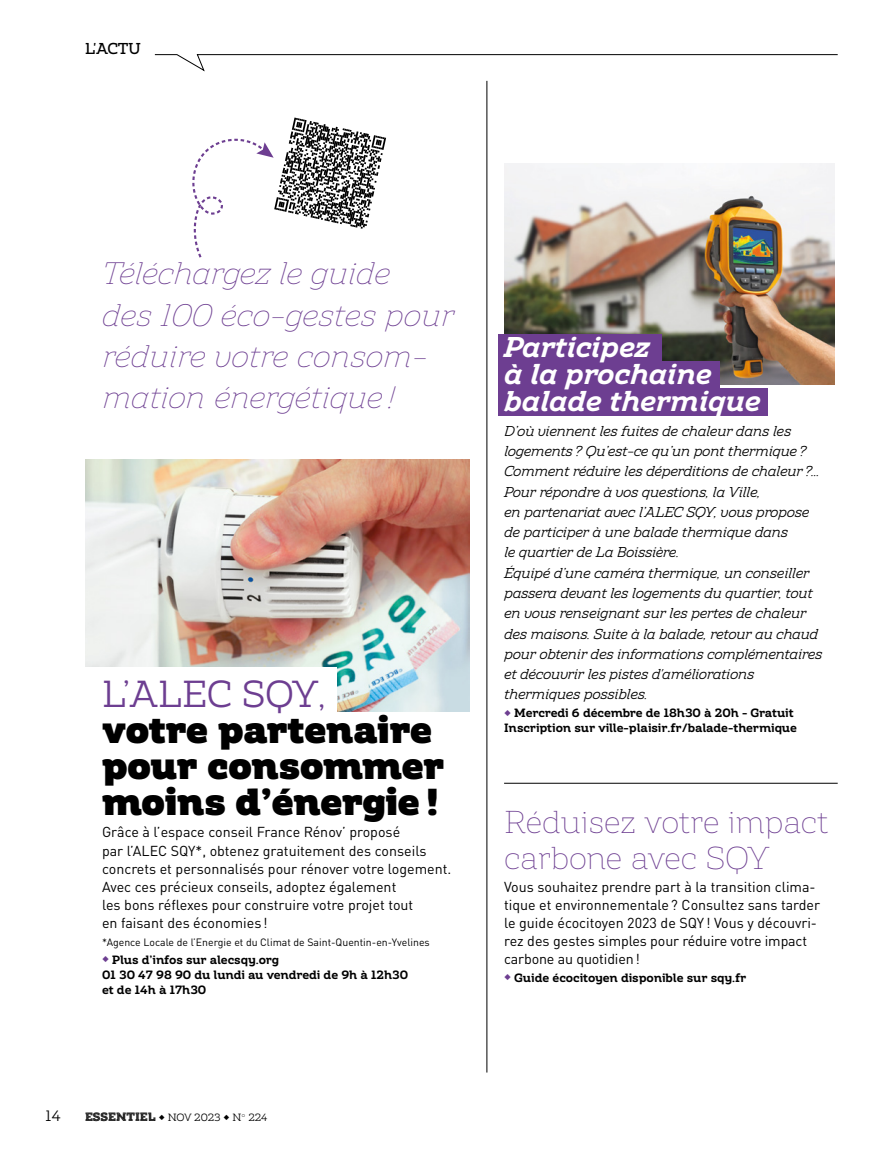
<style>
.page{position:relative;width:893px;height:1149px;background:#fff}
.page>*{position:absolute;margin:0;border:0;box-sizing:border-box;transform-origin:0 0}
.t1{font:900 37.5px/36px "Amazing Slab";letter-spacing:-.005em;color:#000}
.t2{font:37.5px "Amazing Slab";color:#6d3e91}
.t3{font:200 31.5px/36px "Amazing Slab";letter-spacing:-.01em;color:#6d3e91}
.t4{font:italic 200 30.9px/41.2px "Amazing Slab";color:#6d3e91}
.t5{font:italic 700 28.5px/27px "Amazing Slab";color:#fff}
.t6{font:500 15.75px "Amazing Slab";color:#000}
.t7{font:15px "Amazing Slab";color:#000}
.t8{font:italic 14.25px/20.2px "Amazing Slab";letter-spacing:-.02em;color:#000}
.t9{font:14.25px/18px "DIN Pro";color:#000}
.t10{font:700 12px/15px "Amazing Slab";color:#000}
.t11{font:10.5px "DIN Pro";color:#000}
.t12{font:10.5px "Amazing Slab";color:#000}
.s1{color:#6d3e91}
.s2{font-family:"Amazing Slab Inline";font-weight:800;font-size:12px}
.s3{font-weight:700}
</style>
<div class="page">
<hr style="left:504px;top:782px;width:334px;height:1px;background:#000">
<svg style="left:154px;top:54px;width:684px;height:18px"></svg>
<img style="left:85px;top:459px;width:385px;height:252px">
<img style="left:504px;top:163px;width:331px;height:221px">
<div style="left:499px;top:361px;width:221px;height:27px;background:#6d3e91"></div>
<div style="left:499px;top:388px;width:269px;height:27px;background:#6d3e91"></div>
<div style="left:499px;top:334px;width:163px;height:27px;background:#6d3e91"></div>
<div style="left:85px;top:666px;width:252px;height:54px;background:#fff"></div>
<hr style="left:487px;top:81px;width:1px;height:991px;background:#000">
<svg style="left:192px;top:117px;width:194px;height:140px"></svg>
<p class="t6" style="left:85px;top:37px;width:57px">L'ACTU</p>
<h3 class="t4" style="left:102px;top:251px;width:353px">Téléchargez le guide<br>des 100 éco-gestes pour réduire votre consom&shy;mation énergétique !</h3>
<h1 class="t2" style="left:102px;top:666px;width:225px">L’ALEC SQY,</h1>
<h1 class="t1" style="left:102px;top:708px;width:344px">votre partenaire pour consommer moins d’énergie !</h1>
<p class="t9" style="left:102px;top:821px;width:351px">Grâce à l’espace conseil France Rénov’ proposé<br>par l’ALEC SQY*, obtenez gratuitement des conseils concrets et personnalisés pour rénover votre logement.<br>Avec ces précieux conseils, adoptez également<br>les bons réflexes pour construire votre projet tout<br>en faisant des économies !</p>
<p class="t11" style="left:102px;top:933px;width:329px">*Agence Locale de l’Energie et du Climat de Saint-Quentin-en-Yvelines</p>
<p class="t10" style="left:102px;top:950px;width:308px"><span class="s1">◆</span> Plus d’infos sur alecsqy.org<br>01 30 47 98 90 du lundi au vendredi de 9h à 12h30 et de 14h à 17h30</p>
<p class="t7" style="left:46px;top:1104px;width:17px">14</p>
<p class="t12" style="left:85px;top:1109px;width:184px"><span class="s2">ESSENTIEL</span> <span class="s3">◆</span> NOV 2023 <span class="s3">◆</span> N° 224</p>
<h3 class="t5" style="left:504px;top:331px;width:258px">Participez<br>à la prochaine balade thermique</h3>
<p class="t8" style="left:504px;top:419px;width:320px">D’où viennent les fuites de chaleur dans les logements ? Qu’est-ce qu’un pont thermique ?<br>Comment réduire les déperditions de chaleur ?...<br>Pour répondre à vos questions, la Ville,<br>en partenariat avec l’ALEC SQY, vous propose de participer à une balade thermique dans<br>le quartier de La Boissière.<br>Équipé d’une caméra thermique, un conseiller passera devant les logements du quartier, tout en vous renseignant sur les pertes de chaleur des maisons. Suite à la balade, retour au chaud pour obtenir des informations complémentaires et découvrir les pistes d'améliorations thermiques possibles.</p>
<p class="t10" style="left:504px;top:704px;width:294px"><span class="s1">◆</span> Mercredi 6 décembre de 18h30 à 20h - Gratuit<br>Inscription sur ville-plaisir.fr/balade-thermique</p>
<h2 class="t3" style="left:504px;top:801px;width:326px">Réduisez votre impact carbone avec SQY</h2>
<p class="t9" style="left:504px;top:875px;width:317px">Vous souhaitez prendre part à la transition clima&shy;tique et environnementale? Consultez sans tarder le guide écocitoyen 2023 de SQY! Vous y découvri&shy;rez des gestes simples pour réduire votre impact carbone au quotidien!</p>
<p class="t10" style="left:504px;top:968px;width:244px"><span class="s1">◆</span> Guide écocitoyen disponible sur sqy.fr</p>
</div>
